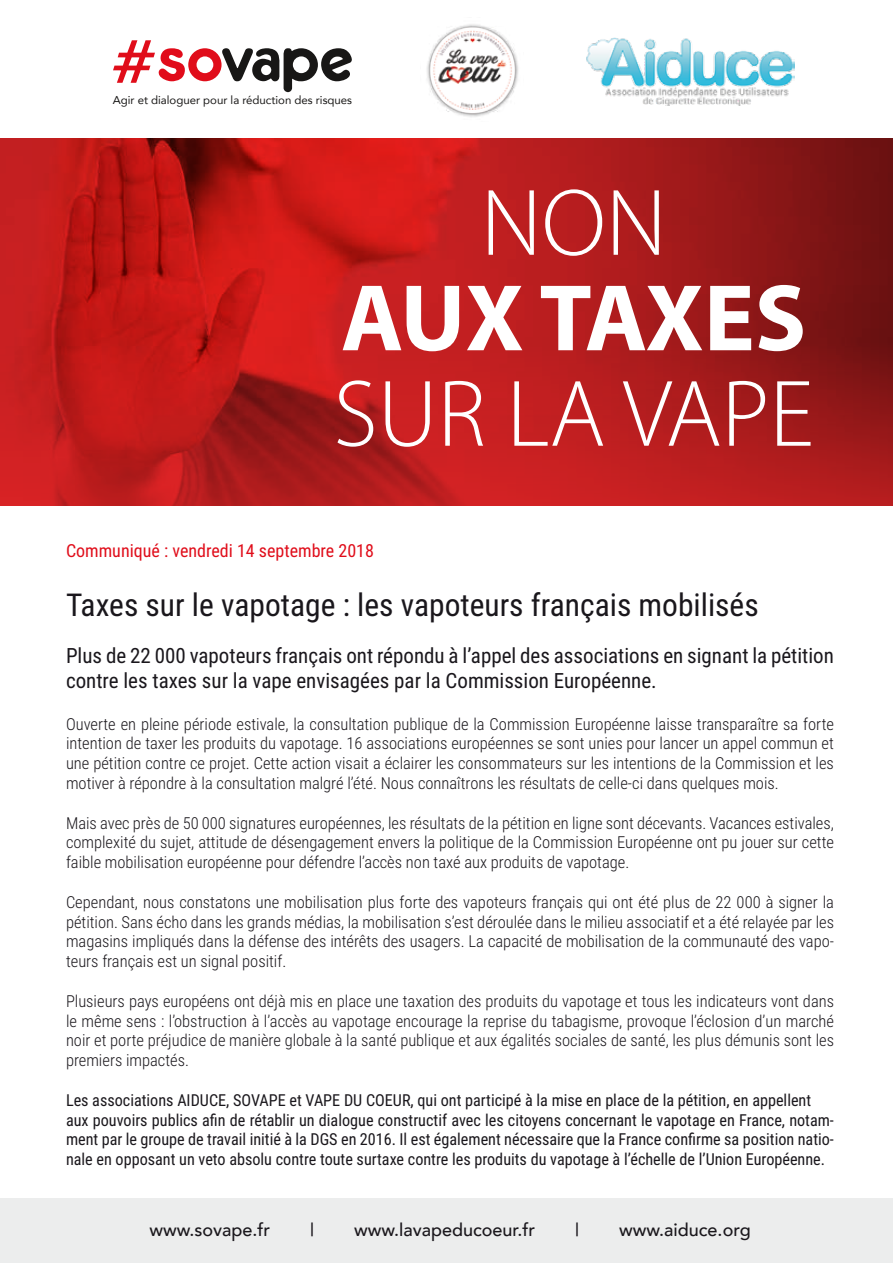
<style>
.page{position:relative;width:893px;height:1263px;background:#fff}
.page>*{position:absolute;margin:0;border:0;box-sizing:border-box;transform-origin:0 0}
.t1{font:300 95.4px "Myriad Pro";color:#fff}
.t2{font:700 95.4px "Myriad Pro";letter-spacing:-.01em;color:#fff}
.t3{font:31.5px "Roboto Condensed";color:#1a171c}
.t4{font:21px/25.2px "Roboto Condensed";color:#1a171c}
.t5{font:500 18px "Avenir";color:#1a171c}
.t6{font:18px "Roboto Condensed";color:#e00d1a}
.t7{font:300 16.5px/19.8px "Roboto Condensed";color:#1a171c;text-align:justify}
.t8{font:16.5px/19.8px "Roboto Condensed";color:#1a171c}
.t9{font:11.4px "Avenir";color:#181716}
</style>
<div class="page">
<div style="left:0;top:1198px;width:893px;height:65px;background:#eceded"></div>
<svg style="left:113px;top:40px;width:239px;height:52px"></svg>
<svg style="left:0;top:138px;width:893px;height:368px;background:#b31a1b"></svg>
<img style="left:427px;top:24px;width:92px;height:93px">
<img style="left:586px;top:37px;width:208px;height:69px">
<p class="t9" style="left:113px;top:91px;width:241px">Agir et dialoguer pour la réduction des risques</p>
<h1 class="t1" style="left:481px;top:171px;width:187px">NON</h1>
<h1 class="t2" style="left:341px;top:265px;width:467px">AUX TAXES</h1>
<h1 class="t1" style="left:333px;top:361px;width:482px">SUR LA VAPE</h1>
<p class="t6" style="left:66px;top:538px;width:309px">Communiqué : vendredi 14 septembre 2018</p>
<h2 class="t3" style="left:66px;top:583px;width:694px">Taxes sur le vapotage : les vapoteurs français mobilisés</h2>
<p class="t4" style="left:66px;top:642px;width:769px">Plus de 22 000 vapoteurs français ont répondu à l’appel des associations en signant la pétition contre les taxes sur la vape envisagées par la Commission Européenne.</p>
<p class="t7" style="left:66px;top:713px;width:769px">Ouverte en pleine période estivale, la consultation publique de la Commission Européenne laisse transparaître sa forte intention de taxer les produits du vapotage. 16 associations européennes se sont unies pour lancer un appel commun et une pétition contre ce projet. Cette action visait a éclairer les consommateurs sur les intentions de la Commission et les motiver à répondre à la consultation malgré l’été. Nous connaîtrons les résultats de celle-ci dans quelques mois.</p>
<p class="t7" style="left:66px;top:812px;width:769px">Mais avec près de 50 000 signatures européennes, les résultats de la pétition en ligne sont décevants. Vacances estivales, complexité du sujet, attitude de désengagement envers la politique de la Commission Européenne ont pu jouer sur cette faible mobilisation européenne pour défendre l’accès non taxé aux produits de vapotage.</p>
<p class="t7" style="left:66px;top:891px;width:770px">Cependant, nous constatons une mobilisation plus forte des vapoteurs français qui ont été plus de 22 000 à signer la pétition. Sans écho dans les grands médias, la mobilisation s’est déroulée dans le milieu associatif et a été relayée par les magasins impliqués dans la défense des intérêts des usagers. La capacité de mobilisation de la communauté des vapo&shy;teurs français est un signal positif.</p>
<p class="t7" style="left:66px;top:990px;width:770px">Plusieurs pays européens ont déjà mis en place une taxation des produits du vapotage et tous les indicateurs vont dans le même sens : l’obstruction à l’accès au vapotage encourage la reprise du tabagisme, provoque l’éclosion d’un marché noir et porte préjudice de manière globale à la santé publique et aux égalités sociales de santé, les plus démunis sont les premiers impactés.</p>
<p class="t8" style="left:66px;top:1089px;width:769px">Les associations AIDUCE, SOVAPE et VAPE DU COEUR, qui ont participé à la mise en place de la pétition, en appellent aux pouvoirs publics afin de rétablir un dialogue constructif avec les citoyens concernant le vapotage en France, notam&shy;ment par le groupe de travail initié à la DGS en 2016. Il est également nécessaire que la France confirme sa position natio&shy;nale en opposant un veto absolu contre toute surtaxe contre les produits du vapotage à l’échelle de l’Union Européenne.</p>
<p class="t5" style="left:149px;top:1214px;width:122px">www.sovape.fr</p>
<p class="t5" style="left:310px;top:1214px;width:5px">|</p>
<p class="t5" style="left:354px;top:1214px;width:183px">www.lavapeducoeur.fr</p>
<p class="t5" style="left:575px;top:1214px;width:5px">|</p>
<p class="t5" style="left:619px;top:1214px;width:133px">www.aiduce.org</p>
</div>
